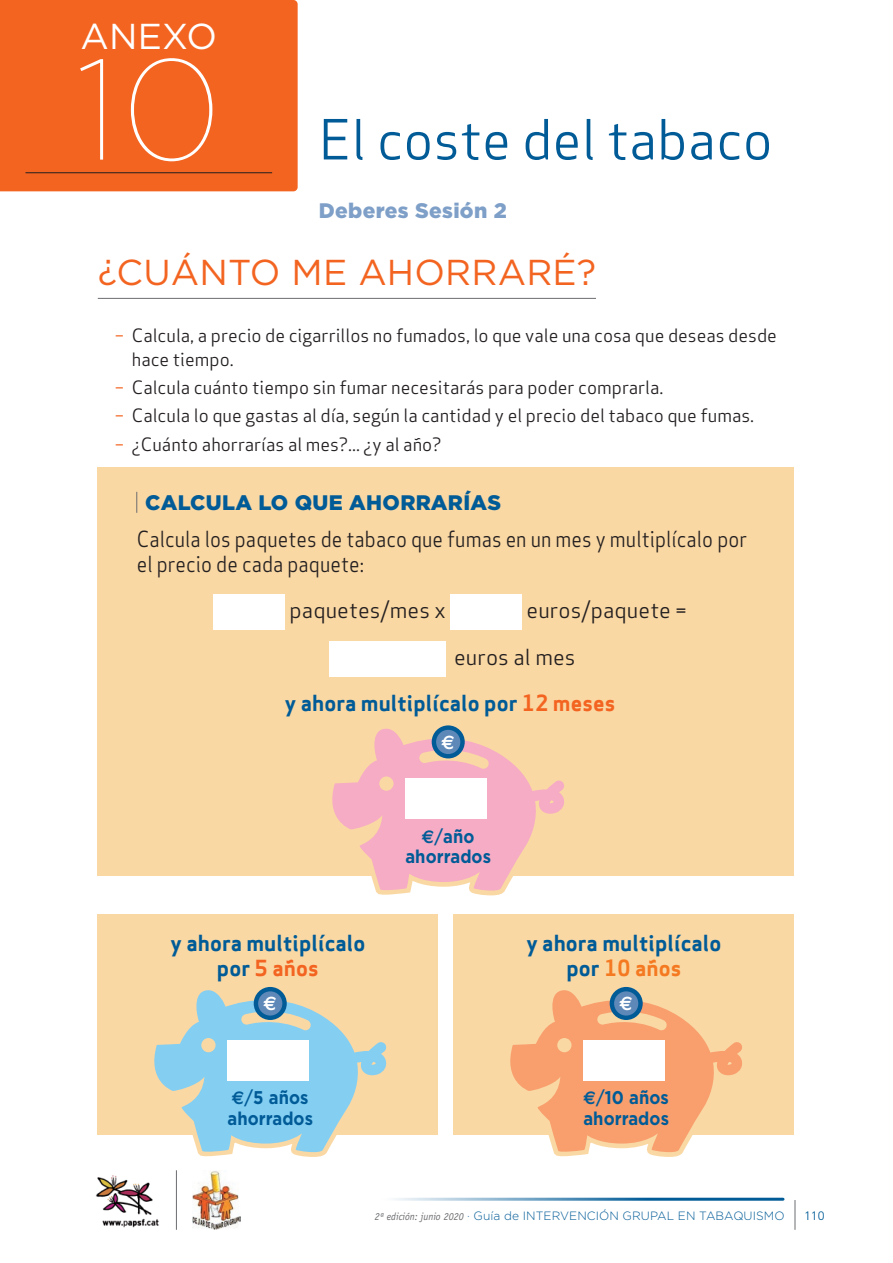
<style>
.page{position:relative;width:893px;height:1263px;background:#fff}
.page>*{position:absolute;margin:0;border:0;box-sizing:border-box;transform-origin:0 0}
.t1{font:100 142.5px "Gotham";color:#fff}
.t2{font:54px "Apex Sans Book T";color:#005b97}
.t3{font:36px "Gotham";letter-spacing:.005em;color:#f36421}
.t4{font:36px "Gotham";letter-spacing:.005em;color:#fff}
.t5{font:21.6px/25.3px "Apex Sans Bold T";letter-spacing:.005em;color:#005b97;text-align:center}
.t6{font:21.6px/25.3px "Apex Sans Book T";letter-spacing:.005em;color:#231f20;scale:.9 1}
.t7{font:21.6px/46.2px "Apex Sans Book T";letter-spacing:.005em;color:#231f20}
.t8{font:900 21px "Gotham";letter-spacing:.015em;color:#005b97}
.t9{font:900 21px "Gotham";letter-spacing:.015em;color:#7e9fc7}
.t10{font:700 19.5px "Euro Sans";color:#fff;scale:.9 1}
.t11{font:700 18.45px/20.4px "Gotham";letter-spacing:.005em;color:#005b97;scale:.9 1}
.t12{font:18px/28.2px "Apex Sans Book T";color:#231f20}
.t13{font:300 12.3px "Frutiger";color:#005b97}
.t14{font:300 12px "Gotham";letter-spacing:.005em;color:#005b97}
.s1{color:#f36421}
.s2{font-family:"Euro Sans"}
.s3{font-weight:500}
.s4{color:#f47921}
.s5{font-family:"Officina Sans Std";font-weight:400;font-style:italic;font-size:10.5px;color:#6c6d70}
.s6{color:#3775aa}
</style>
<div class="page">
<hr style="left:795px;top:1200px;width:1px;height:30px;background:#6c6d70">
<hr style="left:382px;top:1198px;width:401px;height:3px;background:#005b97">
<img style="left:96px;top:1175px;width:51px;height:53px">
<hr style="left:98px;top:298px;width:498px;height:1px;background:#6c6d70">
<div style="left:0;top:0;width:298px;height:191px;background:#f36421"></div>
<hr style="left:26px;top:172px;width:246px;height:1px;background:#231f20">
<div style="left:98px;top:468px;width:696px;height:408px;background:#fad8a4"></div>
<svg style="left:136px;top:492px;width:1px;height:21px"></svg>
<div style="left:213px;top:594px;width:72px;height:36px;background:#fff"></div>
<div style="left:450px;top:594px;width:72px;height:36px;background:#fff"></div>
<div style="left:329px;top:641px;width:116px;height:35px;background:#fff"></div>
<svg style="left:332px;top:726px;width:232px;height:167px"></svg>
<div style="left:379px;top:776px;width:15px;height:15px;background:#fad8a4;border-radius:50%"></div>
<svg style="left:432px;top:725px;width:33px;height:33px"></svg>
<div style="left:436px;top:730px;width:24px;height:24px;background:#5d88b8;border-radius:50%"></div>
<div style="left:405px;top:778px;width:81px;height:41px;background:#fff"></div>
<div style="left:98px;top:914px;width:340px;height:220px;background:#fad8a4"></div>
<svg style="left:147px;top:1154px;width:178px;height:76px"></svg>
<svg style="left:147px;top:986px;width:240px;height:168px"></svg>
<div style="left:201px;top:1038px;width:15px;height:14px;background:#fad8a4;border-radius:50%"></div>
<svg style="left:254px;top:987px;width:33px;height:33px"></svg>
<div style="left:258px;top:991px;width:24px;height:24px;background:#5d88b8;border-radius:50%"></div>
<div style="left:227px;top:1040px;width:81px;height:40px;background:#fff"></div>
<div style="left:454px;top:914px;width:340px;height:220px;background:#fad8a4"></div>
<svg style="left:503px;top:1154px;width:225px;height:47px"></svg>
<svg style="left:503px;top:986px;width:240px;height:168px"></svg>
<div style="left:557px;top:1038px;width:14px;height:14px;background:#fad8a4;border-radius:50%"></div>
<svg style="left:610px;top:987px;width:33px;height:33px"></svg>
<div style="left:614px;top:991px;width:24px;height:24px;background:#5d88b8;border-radius:50%"></div>
<div style="left:583px;top:1040px;width:81px;height:40px;background:#fff"></div>
<h3 class="t4" style="left:81px;top:16px;width:138px">ANEXO</h3>
<h1 class="t1" style="left:75px;top:33px;width:148px">10</h1>
<h2 class="t2" style="left:319px;top:105px;width:455px">El coste del tabaco</h2>
<p class="t9" style="left:319px;top:198px;width:189px">Deberes Sesión 2</p>
<h3 class="t3" style="left:98px;top:253px;width:500px">¿CUÁNTO ME AHORRARÉ?</h3>
<p class="t12" style="left:132px;top:323px;width:647px;line-height:24px;text-indent:-17px"><span class="s1">−</span> Calcula, a precio de cigarrillos no fumados, lo que vale una cosa que deseas desde hace tiempo.</p>
<p class="t12" style="left:115px;top:373px;width:641px"><span class="s1">−</span> Calcula cuánto tiempo sin fumar necesitarás para poder comprarla.<br><span class="s1">−</span> Calcula lo que gastas al día, según la cantidad y el precio del tabaco que fumas. <span class="s1">−</span> ¿Cuánto ahorrarías al mes?... ¿y al año?</p>
<p class="t8" style="left:145px;top:491px;width:357px">CALCULA LO QUE AHORRARÍAS</p>
<p class="t6" style="left:137px;top:526px;width:680px">Calcula los paquetes de tabaco que fumas en un mes y multiplícalo por el precio de cada paquete:</p>
<p class="t7" style="left:289px;top:587px;width:158px">paquetes/mes x</p>
<p class="t7" style="left:454px;top:587px;width:234px;text-indent:73px">euros/paquete = euros al mes</p>
<p class="t5" style="left:285px;top:690px;width:332px">y ahora multiplícalo por <span class="s1">12 meses</span></p>
<p class="t10" style="left:442px;top:730px;width:16px">E</p>
<p class="t5" style="left:170px;top:930px;width:197px">y ahora multiplícalo por <span class="s1">5 años</span></p>
<p class="t10" style="left:264px;top:992px;width:16px">E</p>
<p class="t11" style="left:227px;top:1087px;width:97px"><span class="s2">E</span><span class="s3">/</span>5 años ahorrados</p>
<p class="t11" style="left:405px;top:825px;width:97px;text-align:center"><span class="s2">E</span><span class="s3">/</span>año ahorrados</p>
<p class="t5" style="left:526px;top:930px;width:197px">y ahora multiplícalo por <span class="s4">10 años</span></p>
<p class="t10" style="left:620px;top:992px;width:16px">E</p>
<p class="t11" style="left:583px;top:1087px;width:97px"><span class="s2">E</span><span class="s3">/</span>10 años ahorrados</p>
<p class="t14" style="left:375px;top:1209px;width:411px"><span class="s5">2ª edición: junio 2020</span> <span class="s6">·</span> Guía de INTERVENCIÓN GRUPAL EN TABAQUISMO</p>
<p class="t13" style="left:804px;top:1208px;width:22px">110</p>
</div>
